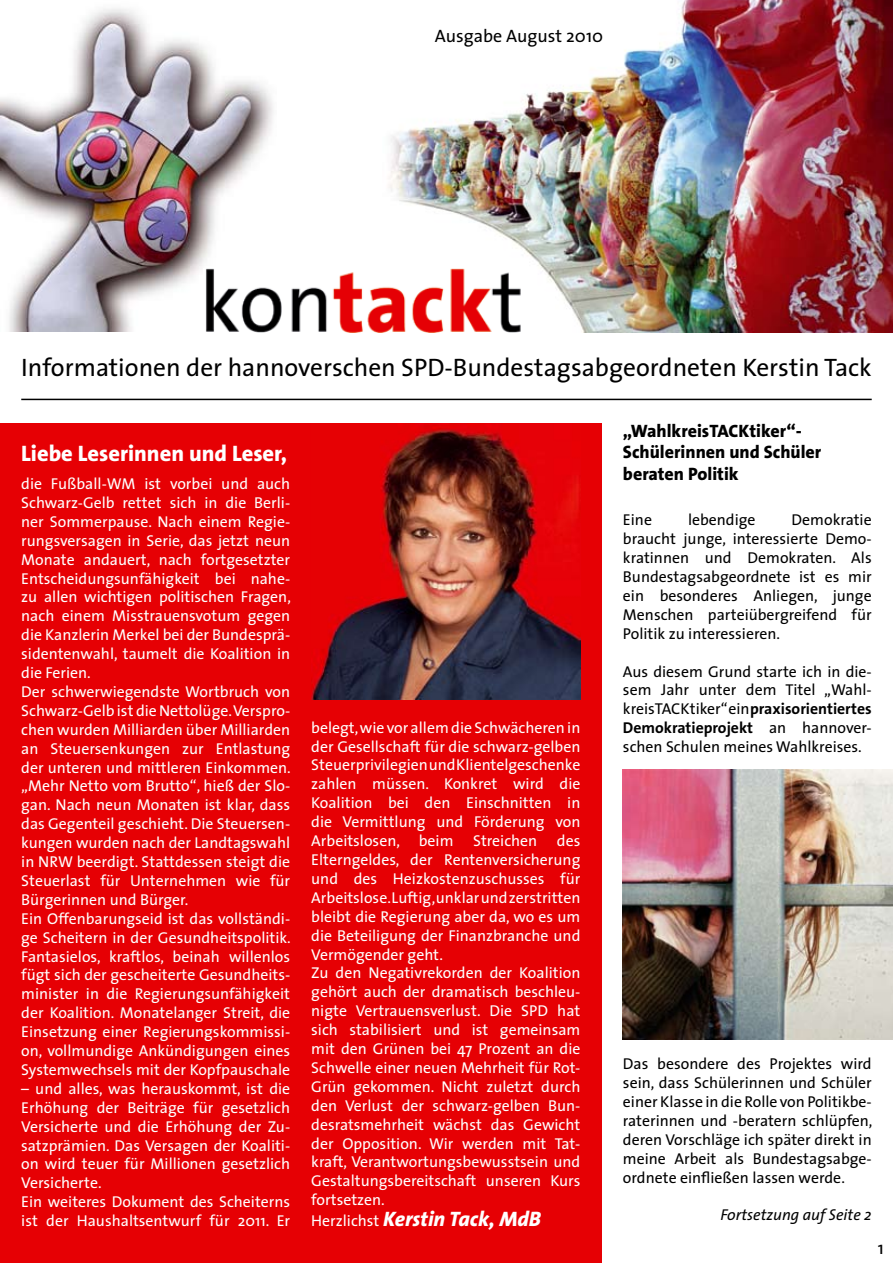
<style>
.page{position:relative;width:893px;height:1263px;background:#fff}
.page>*{position:absolute;margin:0;border:0;box-sizing:border-box;transform-origin:0 0}
.t1{font:25.35px "The Sans";color:#000}
.t2{font:800 22.5px "The Sans B8";color:#fff}
.t3{font:italic 800 21px "The Sans B8";color:#fff}
.t4{font:800 18px/21.6px "The Sans B8";color:#000}
.t5{font:18px "The Sans";color:#000}
.t6{font:15.75px/18.9px "The Sans";color:#fff}
.t7{font:15.75px/18.9px "The Sans";color:#000;text-align:justify}
.t8{font:700 15.75px "The Sans B7";color:#000}
.t9{font:italic 15.75px "The Sans";color:#000}
.s1{font-family:"The Sans";font-weight:400;font-style:normal;font-size:15.75px}
.s2{font-family:"The Sans B7";font-weight:700}
.s3{font-family:"The Sans";font-weight:400}
</style>
<div class="page">
<img style="left:0;top:8px;width:273px;height:324px">
<div style="left:0;top:423px;width:602px;height:840px;background:#e60004"></div>
<hr style="left:21px;top:399px;width:851px;height:1px;background:#000">
<img style="left:389px;top:0;width:504px;height:332px">
<img style="left:203px;top:269px;width:319px;height:64px">
<img style="left:311px;top:426px;width:269px;height:273px">
<img style="left:623px;top:769px;width:270px;height:270px">
<p class="t5" style="left:435px;top:25px;width:170px">Ausgabe August 2010</p>
<h1 class="t1" style="left:21px;top:351px;width:852px">Informationen der hannoverschen SPD-Bundestagsabgeordneten Kerstin Tack</h1>
<h2 class="t2" style="left:21px;top:441px;width:267px">Liebe Leserinnen und Leser,</h2>
<p class="t6" style="left:21px;top:474px;width:271px">die Fußball-WM ist vorbei und auch Schwarz-Gelb rettet sich in die Berli&shy;ner Sommerpause. Nach einem Regie&shy;rungsversagen in Serie, das jetzt neun Monate andauert, nach fortgesetzter Entscheidungsunfähigkeit bei nahe&shy;zu allen wichtigen politischen Fragen, nach einem Misstrauensvotum gegen die Kanzlerin Merkel bei der Bundesprä&shy;sidentenwahl, taumelt die Koalition in die Ferien.<br>Der schwerwiegendste Wortbruch von Schwarz-Gelb ist die Nettolüge. Verspro&shy;chen wurden Milliarden über Milliarden an Steuersenkungen zur Entlastung der unteren und mittleren Einkommen. „Mehr Netto vom Brutto“, hieß der Slo&shy;gan. Nach neun Monaten ist klar, dass das Gegenteil geschieht. Die Steuersen&shy;kungen wurden nach der Landtagswahl in NRW beerdigt. Stattdessen steigt die Steuerlast für Unternehmen wie für Bürgerinnen und Bürger.<br>Ein Offenbarungseid ist das vollständi&shy;ge Scheitern in der Gesundheitspolitik.<br>Fantasielos, kraftlos, beinah willenlos fügt sich der gescheiterte Gesundheits&shy;minister in die Regierungsunfähigkeit der Koalition. Monatelanger Streit, die Einsetzung einer Regierungskommissi&shy;on, vollmundige Ankündigungen eines Systemwechsels mit der Kopfpauschale</p>
<p class="t6" style="left:21px;top:1079px;width:270px">– und alles, was herauskommt, ist die Erhöhung der Beiträge für gesetzlich Versicherte und die Erhöhung der Zu&shy;satzprämien. Das Versagen der Koaliti&shy;on wird teuer für Millionen gesetzlich Versicherte.<br>Ein weiteres Dokument des Scheiterns ist der Haushaltsentwurf für 2011. Er</p>
<p class="t6" style="left:311px;top:718px;width:271px">belegt, wie vor allem die Schwächeren in der Gesellschaft für die schwarz-gelben Steuerprivilegien und Klientelgeschenke zahlen müssen. Konkret wird die Koalition bei den Einschnitten in die Vermittlung und Förderung von Arbeitslosen, beim Streichen des Elterngeldes, der Rentenversicherung und des Heizkostenzuschusses für Arbeitslose. Luftig, unklar und zerstritten bleibt die Regierung aber da, wo es um die Beteiligung der Finanzbranche und Vermögender geht.<br>Zu den Negativrekorden der Koalition gehört auch der dramatisch beschleu&shy;nigte Vertrauensverlust. Die SPD hat sich stabilisiert und ist gemeinsam mit den Grünen bei 47 Prozent an die Schwelle einer neuen Mehrheit für Rot-Grün gekommen. Nicht zuletzt durch den Verlust der schwarz-gelben Bun&shy;desratsmehrheit wächst das Gewicht der Opposition. Wir werden mit Tat&shy;kraft, Verantwortungsbewusstsein und Gestaltungsbereitschaft unseren Kurs fortsetzen.</p>
<h3 class="t3" style="left:311px;top:1208px;width:231px"><span class="s1">Herzlichst</span> Kerstin Tack, MdB</h3>
<p class="t4" style="left:623px;top:420px;width:200px">„WahlkreisTACKtiker“-<br>Schülerinnen und Schüler beraten Politik</p>
<p class="t7" style="left:623px;top:511px;width:250px;text-indent:169px">Demokratie braucht junge, interessierte Demo&shy;kratinnen und Demokraten. Als Bundestagsabgeordnete ist es mir ein besonderes Anliegen, junge Menschen parteiübergreifend für Politik zu interessieren.</p>
<p class="t7" style="left:623px;top:662px;width:250px">Aus diesem Grund starte ich in die&shy;sem Jahr unter dem Titel „Wahl&shy;kreisTACKtiker“ ein <span class="s2">praxisorientiertes</span></p>
<p class="t8" style="left:623px;top:720px;width:250px">Demokratieprojekt <span class="s3">an hannover-</span></p>
<p class="t7" style="left:623px;top:737px;width:240px">schen Schulen meines Wahlkreises.</p>
<p class="t7" style="left:623px;top:511px;width:31px">Eine</p>
<p class="t7" style="left:688px;top:511px;width:69px">lebendige</p>
<p class="t7" style="left:623px;top:1054px;width:251px">Das besondere des Projektes wird sein, dass Schülerinnen und Schüler einer Klasse in die Rolle von Politikbe&shy;raterinnen und -beratern schlüpfen, deren Vorschläge ich später direkt in meine Arbeit als Bundestagsabge&shy;ordnete einfließen lassen werde.</p>
<p class="t9" style="left:720px;top:1205px;width:153px">Fortsetzung auf Seite 2</p>
<p class="t5" style="left:878px;top:1236px;width:8px">1</p>
</div>
